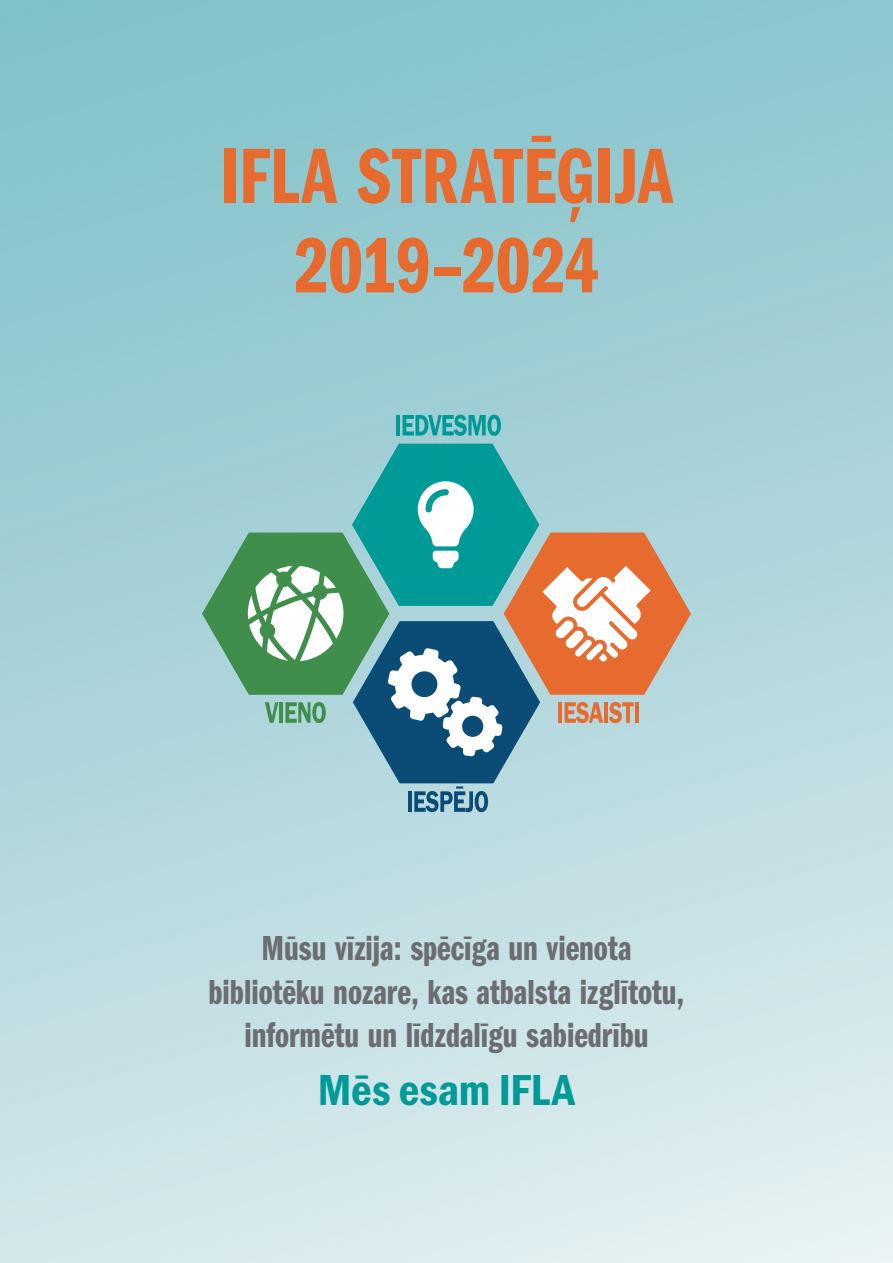
<style>
.page{position:relative;width:893px;height:1263px;background:#fff}
.page>*{position:absolute;margin:0;border:0;box-sizing:border-box;transform-origin:0 0}
.Subhead_3{font:81px "Franklin Gothic URW Com Dem";color:#e76a2e}
.Subhead_2{font:45px "Franklin Gothic URW Con Dem";color:#009a97}
.t1{font:36px/43.2px "Franklin Gothic URW Com Dem";color:#6c6d70;text-align:center}
</style>
<div class="page">
<div style="left:0;top:0;width:893px;height:1263px;background:linear-gradient(to bottom,#83c2ca,#dbebee)"></div>
<hr style="left:396px;top:415px;width:4px;height:20px;background:#009a97">
<svg style="left:403px;top:415px;width:98px;height:21px;background:#43afb0"></svg>
<svg style="left:202px;top:444px;width:489px;height:368px;background:#8cb2ab"></svg>
<p class="Subhead_3" style="left:220px;top:119px;width:454px">IFLA STRATĒĢIJA</p>
<p class="Subhead_3" style="left:294px;top:209px;width:307px">2019–2024</p>
<p class="t1" style="left:208px;top:925px;width:478px">Mūsu vīzija: spēcīga un vienota bibliotēku nozare, kas atbalsta izglītotu, informētu un līdzdalīgu sabiedrību</p>
<p class="Subhead_2" style="left:318px;top:1060px;width:259px">Mēs esam IFLA</p>
</div>
